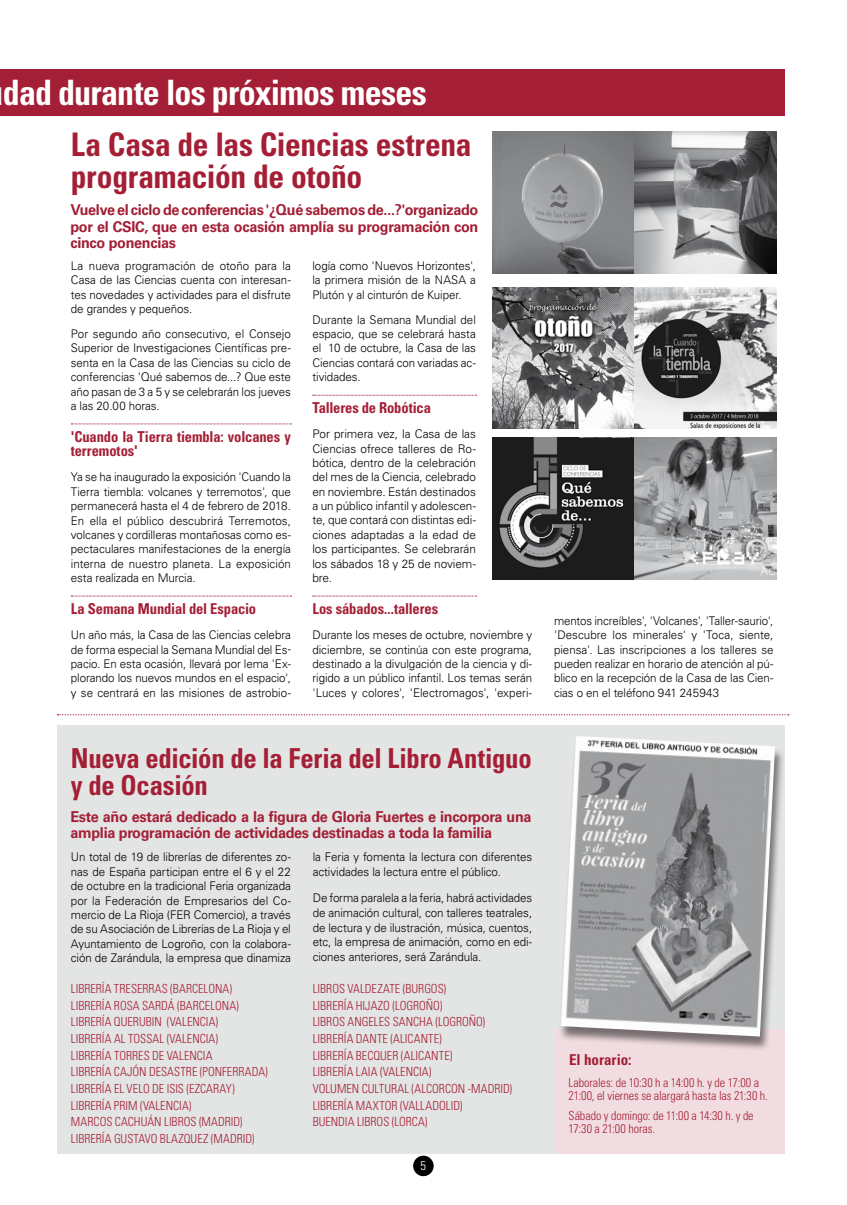
<style>
.page{position:relative;width:847px;height:1205px;background:#fff}
.page>*{position:absolute;margin:0;border:0;box-sizing:border-box;transform-origin:0 0}
.t1{font:700 condensed 35px "Univers LT Std";letter-spacing:-.02em;color:#fff}
.t2{font:700 condensed 32.5px/32.5px "Univers LT Std";letter-spacing:-.01em;color:#a41f35}
.t3{font:700 condensed 27.5px/27.5px "Univers LT Std";letter-spacing:-.01em;color:#a41f35}
.t4{font:700 15px/16.2px "Univers LT Std";letter-spacing:-.02em;color:#a41f35;text-align:justify;scale:.96 1}
.t5{font:700 condensed 15px/14.4px "Univers LT Std";letter-spacing:-.01em;color:#a41f35}
.t6{font:300 condensed 12.5px/16.6px "Univers LT Std";color:#a41f35}
.t7{font:300 condensed 12.5px "Univers LT Std";color:#fff}
.t8{font:300 11.88px/14.4px "Univers LT Std";letter-spacing:-.005em;color:#000;text-align:justify}
</style>
<div class="page">
<div style="left:57px;top:725px;width:727px;height:428px;background:#e3e4e4"></div>
<div style="left:556px;top:1029px;width:228px;height:124px;background:#f1dde1"></div>
<div style="left:0;top:69px;width:785px;height:47px;background:#a41f35"></div>
<svg style="left:58px;top:714px;width:731px;height:1px"></svg>
<svg style="left:71px;top:424px;width:221px;height:1px"></svg>
<svg style="left:71px;top:596px;width:221px;height:1px"></svg>
<svg style="left:313px;top:395px;width:164px;height:1px"></svg>
<svg style="left:313px;top:596px;width:164px;height:1px"></svg>
<div style="left:558px;top:738px;width:227px;height:314px;background:#000;opacity:.5"></div>
<img style="left:561px;top:736px;width:214px;height:300px">
<img style="left:493px;top:132px;width:283px;height:142px">
<img style="left:493px;top:287px;width:283px;height:142px">
<img style="left:493px;top:438px;width:283px;height:142px">
<div style="left:413px;top:1155px;width:21px;height:21px;background:#000;border-radius:50%"></div>
<h1 class="t1" style="left:3px;top:71px;width:425px">dad durante los próximos meses</h1>
<h2 class="t2" style="left:71px;top:128px;width:402px">La Casa de las Ciencias estrena programación de otoño</h2>
<p class="t4" style="left:70px;top:202px;width:426px">Vuelve el ciclo de conferencias '¿Qué sabemos de...?'organizado por el CSIC, que en esta ocasión amplía su programación con cinco ponencias</p>
<p class="t8" style="left:71px;top:258px;width:222px">La nueva programación de otoño para la Casa de las Ciencias cuenta con interesan&shy;tes novedades y actividades para el disfrute de grandes y pequeños.</p>
<p class="t8" style="left:71px;top:327px;width:222px">Por segundo año consecutivo, el Consejo Superior de Investigaciones Científicas pre&shy;senta en la Casa de las Ciencias su ciclo de conferencias 'Qué sabemos de...? Que este año pasan de 3 a 5 y se celebrarán los jueves a las 20.00 horas.</p>
<p class="t5" style="left:71px;top:429px;width:221px">'Cuando la Tierra tiembla: volcanes y terremotos'</p>
<p class="t8" style="left:71px;top:470px;width:222px">Ya se ha inaugurado la exposición 'Cuando la Tierra tiembla: volcanes y terremotos', que permanecerá hasta el 4 de febrero de 2018.<br>En ella el público descubrirá Terremotos, volcanes y cordilleras montañosas como es&shy;pectaculares manifestaciones de la energía interna de nuestro planeta. La exposición esta realizada en Murcia.</p>
<p class="t5" style="left:71px;top:601px;width:187px">La Semana Mundial del Espacio</p>
<p class="t8" style="left:71px;top:628px;width:222px">Un año más, la Casa de las Ciencias celebra de forma especial la Semana Mundial del Es&shy;pacio. En esta ocasión, llevará por lema 'Ex&shy;plorando los nuevos mundos en el espacio', y se centrará en las misiones de astrobio-</p>
<p class="t8" style="left:312px;top:258px;width:165px">logía como 'Nuevos Horizontes', la primera misión de la NASA a Plutón y al cinturón de Kuiper.</p>
<p class="t8" style="left:312px;top:312px;width:165px">Durante la Semana Mundial del espacio, que se celebrará hasta el 10 de octubre, la Casa de las Ciencias contará con variadas ac&shy;tividades.</p>
<p class="t5" style="left:312px;top:401px;width:120px">Talleres de Robótica</p>
<p class="t8" style="left:312px;top:427px;width:165px">Por primera vez, la Casa de las Ciencias ofrece talleres de Ro&shy;bótica, dentro de la celebración del mes de la Ciencia, celebrado en noviembre. Están destinados a un público infantil y adolescen&shy;te, que contará con distintas edi&shy;ciones adaptadas a la edad de los participantes. Se celebrarán los sábados 18 y 25 de noviem&shy;bre.</p>
<p class="t5" style="left:312px;top:601px;width:127px">Los sábados...talleres</p>
<p class="t8" style="left:312px;top:628px;width:221px">Durante los meses de octubre, noviembre y diciembre, se continúa con este programa, destinado a la divulgación de la ciencia y di&shy;rigido a un público infantil. Los temas serán 'Luces y colores', 'Electromagos', 'experi-</p>
<h3 class="t3" style="left:71px;top:744px;width:462px">Nueva edición de la Feria del Libro Antiguo y de Ocasión</h3>
<p class="t4" style="left:70px;top:809px;width:482px">Este año estará dedicado a la figura de Gloria Fuertes e incorpora una amplia programación de actividades destinadas a toda la familia</p>
<p class="t8" style="left:71px;top:850px;width:222px">Un total de 19 de librerías de diferentes zo&shy;nas de España participan entre el 6 y el 22 de octubre en la tradicional Feria organizada por la Federación de Empresarios del Co&shy;mercio de La Rioja (FER Comercio), a través de su Asociación de Librerías de La Rioja y el Ayuntamiento de Logroño, con la colabora&shy;ción de Zarándula, la empresa que dinamiza</p>
<p class="t8" style="left:313px;top:850px;width:221px;line-height:14.9px">la Feria y fomenta la lectura con diferentes actividades la lectura entre el público.</p>
<p class="t8" style="left:313px;top:890px;width:221px;line-height:14.9px">De forma paralela a la feria, habrá actividades de animación cultural, con talleres teatrales, de lectura y de ilustración, música, cuentos, etc, la empresa de animación, como en edi&shy;ciones anteriores, será Zarándula.</p>
<p class="t6" style="left:71px;top:980px;width:199px">LIBRERÍA TRESERRAS (BARCELONA)<br>LIBRERÍA ROSA SARDÁ (BARCELONA)<br>LIBRERÍA QUERUBIN (VALENCIA)<br>LIBRERÍA AL TOSSAL (VALENCIA)<br>LIBRERÍA TORRES DE VALENCIA<br>LIBRERÍA CAJÓN DESASTRE (PONFERRADA)<br>LIBRERÍA EL VELO DE ISIS (EZCARAY)<br>LIBRERÍA PRIM (VALENCIA)<br>MARCOS CACHUÁN LIBROS (MADRID)<br>LIBRERÍA GUSTAVO BLAZQUEZ (MADRID)</p>
<p class="t6" style="left:313px;top:980px;width:201px">LIBROS VALDEZATE (BURGOS)<br>LIBRERÍA HIJAZO (LOGROÑO)<br>LIBROS ANGELES SANCHA (LOGROÑO)<br>LIBRERÍA DANTE (ALICANTE)<br>LIBRERÍA BECQUER (ALICANTE)<br>LIBRERÍA LAIA (VALENCIA)<br>VOLUMEN CULTURAL (ALCORCON -MADRID)<br>LIBRERÍA MAXTOR (VALLADOLID)<br>BUENDIA LIBROS (LORCA)</p>
<p class="t7" style="left:421px;top:1158px;width:7px">5</p>
<p class="t8" style="left:554px;top:613px;width:221px">mentos increíbles', 'Volcanes', 'Taller-saurio', 'Descubre los minerales' y 'Toca, siente, piensa'. Las inscripciones a los talleres se pueden realizar en horario de atención al pú&shy;blico en la recepción de la Casa de las Cien&shy;cias o en el teléfono 941 245943</p>
<p class="t5" style="left:569px;top:1052px;width:64px">El horario:</p>
<p class="t6" style="left:568px;top:1076px;width:201px;line-height:13.1px">Laborales: de 10:30 h a 14:00 h. y de 17:00 a<br>21:00, el viernes se alargará hasta las 21:30 h.</p>
<p class="t6" style="left:568px;top:1109px;width:187px;line-height:13.1px">Sábado y domingo: de 11:00 a 14:30 h. y de<br>17:30 a 21:00 horas.</p>
</div>
